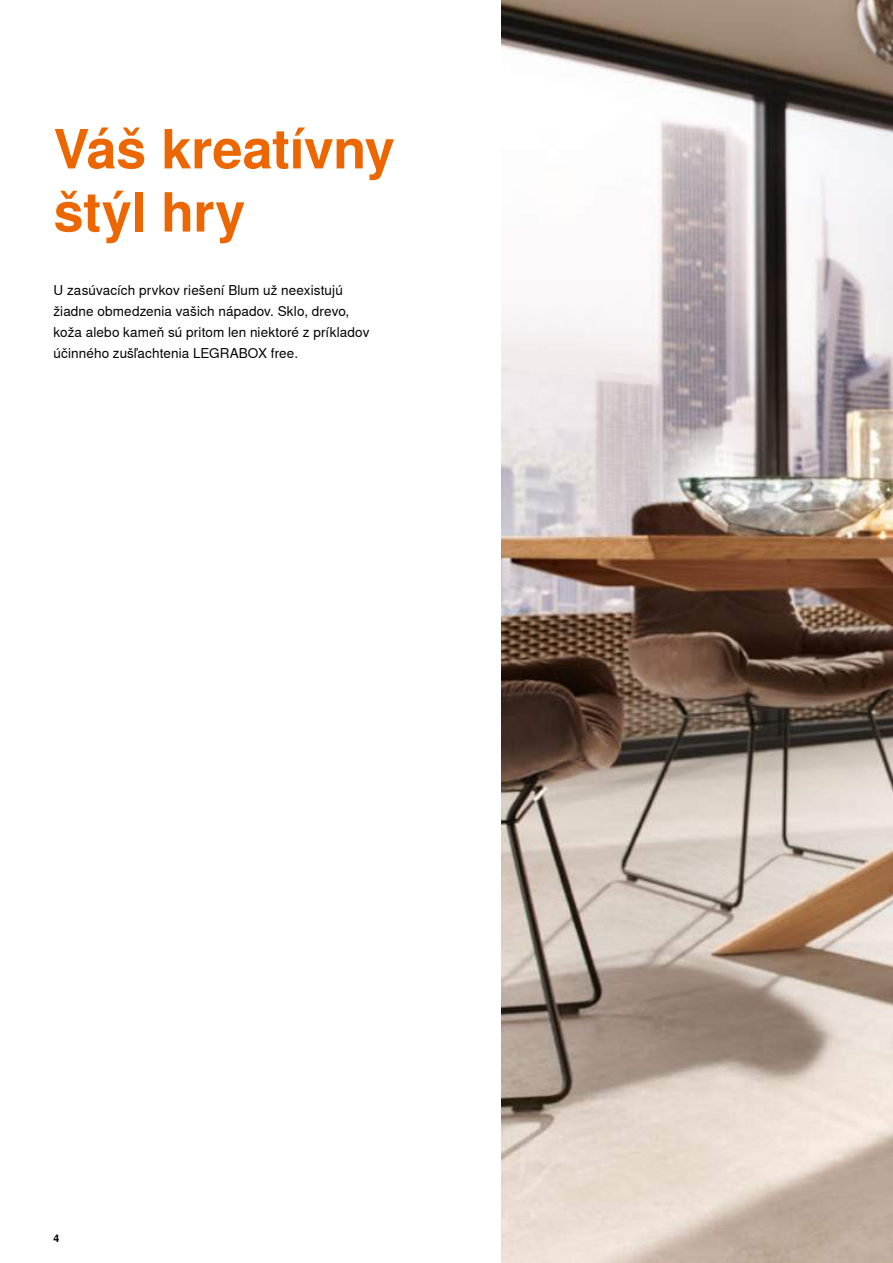
<style>
.page{position:relative;width:893px;height:1263px;background:#fff}
.page>*{position:absolute;margin:0;border:0;box-sizing:border-box;transform-origin:0 0}
.t1{font:700 54px/63.2px "Nimbus Sans Global";letter-spacing:-.005em;color:#ec6602}
.t2{font:13.5px/21px "Nimbus Sans Global";letter-spacing:.01em;color:#000}
.t3{font:700 10.5px "Nimbus Sans Global";color:#000}
</style>
<div class="page">
<img style="left:502px;top:0;width:391px;height:1263px">
<h1 class="t1" style="left:54px;top:118px;width:343px">Váš kreatívny štýl hry</h1>
<p class="t2" style="left:54px;top:280px;width:317px">U zasúvacích prvkov riešení Blum už neexistujú žiadne obmedzenia vašich nápadov. Sklo, drevo, koža alebo kameň sú pritom len niektoré z príkladov účinného zušľachtenia LEGRABOX free.</p>
<p class="t3" style="left:54px;top:1232px;width:7px">4</p>
</div>
